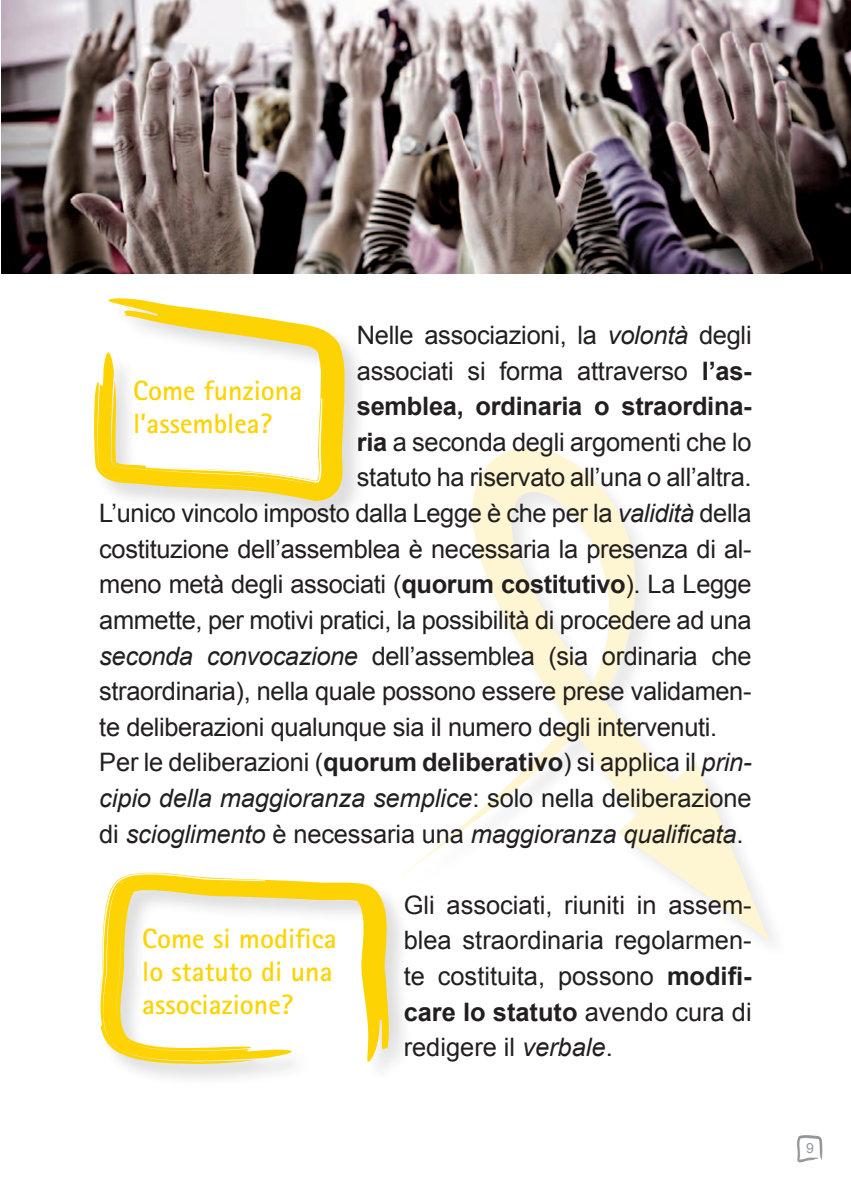
<style>
.page{position:relative;width:851px;height:1191px;background:#fff}
.page>*{position:absolute;margin:0;border:0;box-sizing:border-box;transform-origin:0 0}
.t1{font:700 28px/33px "Rotis Sans Serif";color:#fed304}
.t2{font:25.4px/35.6px "Arial";letter-spacing:-.015em;color:#231f20;text-align:justify}
.t3{font:italic 25.4px "Arial";letter-spacing:-.005em;color:#231f20}
.t4{font:700 25.4px "Arial";letter-spacing:-.01em;color:#231f20}
.t5{font:14px "Arial";color:#939598}
.s1{font-style:italic}
.s2{font-weight:700}
.s3{font-style:normal}
</style>
<div class="page">
<svg style="left:409px;top:448px;width:359px;height:492px"></svg>
<img style="left:1px;top:0;width:849px;height:273px">
<div style="left:92px;top:297px;width:275px;height:227px;background:#231f20;opacity:.15"></div>
<svg style="left:93px;top:297px;width:252px;height:204px"></svg>
<div style="left:97px;top:870px;width:314px;height:216px;background:#231f20;opacity:.15"></div>
<svg style="left:97px;top:871px;width:294px;height:193px"></svg>
<svg style="left:797px;top:1135px;width:25px;height:27px"></svg>
<p class="t2" style="left:357px;top:317px;width:396px">Nelle associazioni, la <span class="s1">volontà</span> degli</p>
<p class="t2" style="left:357px;top:353px;width:396px">associati si forma attraverso <span class="s2">l’as-</span></p>
<p class="t4" style="left:357px;top:389px;width:396px">semblea, ordinaria o straordina-</p>
<p class="t2" style="left:357px;top:424px;width:396px"><span class="s2">ria</span> a seconda degli argomenti che lo</p>
<p class="t2" style="left:357px;top:460px;width:396px">statuto ha riservato all’una o all’altra.</p>
<p class="t2" style="left:99px;top:495px;width:653px">L’unico vincolo imposto dalla Legge è che per la <span class="s1">validità</span> della</p>
<p class="t2" style="left:99px;top:531px;width:653px">costituzione dell’assemblea è necessaria la presenza di al-</p>
<p class="t2" style="left:99px;top:567px;width:653px">meno metà degli associati (<span class="s2">quorum costitutivo</span>). La Legge</p>
<p class="t2" style="left:99px;top:602px;width:653px">ammette, per motivi pratici, la possibilità di procedere ad una</p>
<p class="t2" style="left:99px;top:638px;width:653px"><span class="s1">seconda convocazione</span> dell’assemblea (sia ordinaria che</p>
<p class="t2" style="left:99px;top:673px;width:653px">straordinaria), nella quale possono essere prese validamen-</p>
<p class="t2" style="left:99px;top:709px;width:619px">te deliberazioni qualunque sia il numero degli intervenuti.</p>
<p class="t2" style="left:99px;top:745px;width:653px">Per le deliberazioni (<span class="s2">quorum deliberativo</span>) si applica il <span class="s1">prin-</span></p>
<p class="t3" style="left:99px;top:781px;width:653px">cipio della maggioranza semplice<span class="s3">: solo nella deliberazione</span></p>
<p class="t3" style="left:99px;top:817px;width:645px"><span class="s3">di</span> scioglimento <span class="s3">è necessaria una</span> maggioranza qualificata<span class="s3">.</span></p>
<p class="t1" style="left:133px;top:373px;width:171px">Come funziona l’assemblea?</p>
<p class="t1" style="left:142px;top:921px;width:196px">Come si modifica lo statuto di una associazione?</p>
<p class="t2" style="left:403px;top:887px;width:349px">Gli associati, riuniti in assem&shy;blea straordinaria regolarmen&shy;te costituita, possono <span class="s2">modifi&shy;care lo statuto</span> avendo cura di redigere il <span class="s1">verbale</span>.</p>
<p class="t5" style="left:805px;top:1138px;width:9px">9</p>
</div>
